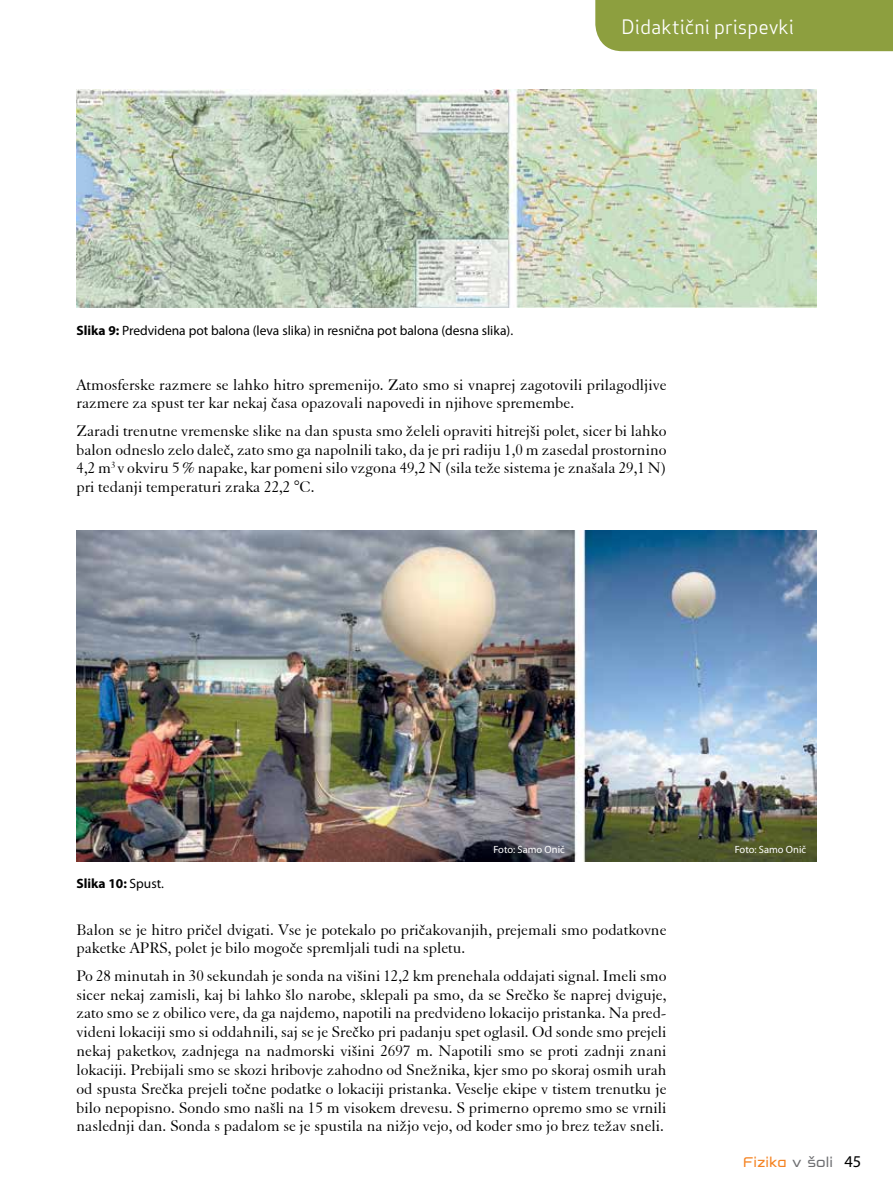
<style>
.page{position:relative;width:893px;height:1191px;background:#fff}
.page>*{position:absolute;margin:0;border:0;box-sizing:border-box;transform-origin:0 0}
.t1{font:19.5px "Apex Sans Book ST";color:#fff}
.t2{font:16.5px/18.9px "Elegant Garamond BT";color:#000}
.t3{font:16.5px "Formation Sans";color:#f58220}
.t4{font:13.5px "Myriad Pro";color:#000}
.t5{font:700 13.5px "Myriad Pro";color:#000}
.t6{font:10.5px "Myriad Pro";color:#fff}
.s1{font-weight:700}
.s2{font-weight:400}
.s3{color:#6d6e71}
.s4{font-family:"Myriad Pro";color:#000}
</style>
<div class="page">
<div style="left:595px;top:0;width:298px;height:51px;background:#8d9f3f"></div>
<img style="left:77px;top:89px;width:739px;height:219px">
<img style="left:77px;top:530px;width:739px;height:331px">
<p class="t1" style="left:621px;top:14px;width:174px">Didaktični prispevki</p>
<p class="t4" style="left:77px;top:322px;width:438px"><span class="s1">Slika 9:</span> Predvidena pot balona (leva slika) in resnična pot balona (desna slika).</p>
<p class="t2" style="left:77px;top:374px;width:591px">Atmosferske razmere se lahko hitro spremenijo. Zato smo si vnaprej zagotovili prilagodljive razmere za spust ter kar nekaj časa opazovali napovedi in njihove spremembe.</p>
<p class="t2" style="left:77px;top:421px;width:591px;text-align:justify">Zaradi trenutne vremenske slike na dan spusta smo želeli opraviti hitrejši polet, sicer bi lahko balon odneslo zelo daleč, zato smo ga napolnili tako, da je pri radiju 1,0 m zasedal prostornino 4,2 m<sup>3</sup> v okviru 5 % napake, kar pomeni silo vzgona 49,2 N (sila teže sistema je znašala 29,1 N) pri tedanji temperaturi zraka 22,2 °C.</p>
<p class="t6" style="left:493px;top:843px;width:73px">Foto: Samo Onič</p>
<p class="t6" style="left:735px;top:843px;width:73px">Foto: Samo Onič</p>
<p class="t5" style="left:77px;top:875px;width:89px">Slika 10: <span class="s2">Spust.</span></p>
<p class="t2" style="left:77px;top:919px;width:591px">Balon se je hitro pričel dvigati. Vse je potekalo po pričakovanjih, prejemali smo podatkovne paketke APRS, polet je bilo mogoče spremljali tudi na spletu.</p>
<p class="t2" style="left:77px;top:965px;width:591px;text-align:justify">Po 28 minutah in 30 sekundah je sonda na višini 12,2 km prenehala oddajati signal. Imeli smo sicer nekaj zamisli, kaj bi lahko šlo narobe, sklepali pa smo, da se Srečko še naprej dviguje, zato smo se z obilico vere, da ga najdemo, napotili na predvideno lokacijo pristanka. Na pred&shy;videni lokaciji smo si oddahnili, saj se je Srečko pri padanju spet oglasil. Od sonde smo prejeli nekaj paketkov, zadnjega na nadmorski višini 2697 m. Napotili smo se proti zadnji znani lokaciji. Prebijali smo se skozi hribovje zahodno od Snežnika, kjer smo po skoraj osmih urah od spusta Srečka prejeli točne podatke o lokaciji pristanka. Veselje ekipe v tistem trenutku je bilo nepopisno. Sondo smo našli na 15 m visokem drevesu. S primerno opremo smo se vrnili naslednji dan. Sonda s padalom se je spustila na nižjo vejo, od koder smo jo brez težav sneli.</p>
<p class="t3" style="left:743px;top:1153px;width:119px">Fizika <span class="s3">v šoli</span> <span class="s4">45</span></p>
</div>
